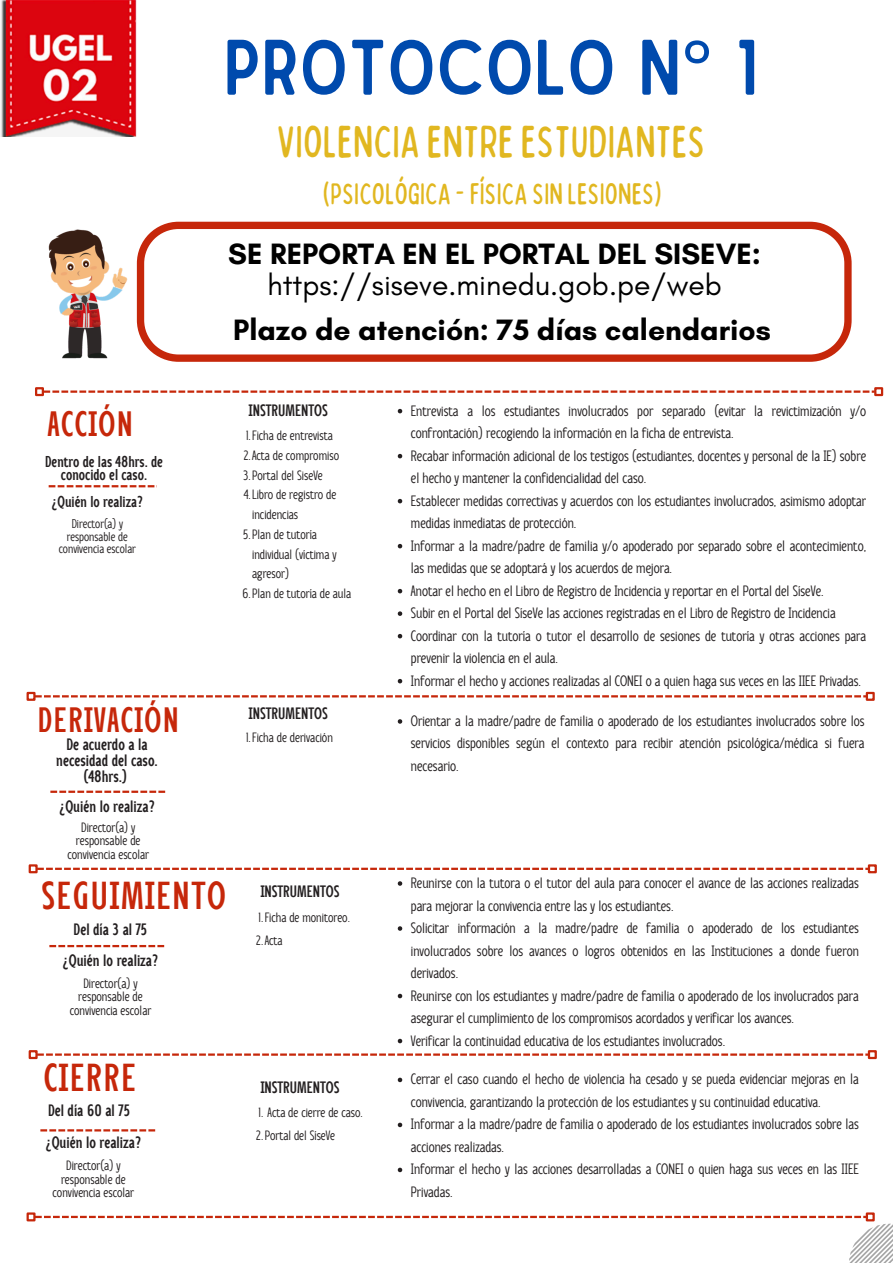
<style>
.page{position:relative;width:893px;height:1263px;background:#fff}
.page>*{position:absolute;margin:0;border:0;box-sizing:border-box;transform-origin:0 0}
.t1{font:75px "Sailors";color:#004aad}
.t2{font:condensed 45px "Bobby Jones Soft";color:#e1b720}
.t3{font:700 39px "Anicon Sans";letter-spacing:.05em;color:#c6270a}
.t4{font:700 35.25px "Anicon Sans";letter-spacing:.05em;color:#c6270a}
.t5{font:30px/30.9px "Glacial Indifference";color:#000;text-align:center}
.t6{font:700 30px "Glacial Indifference";color:#000}
.t7{font:condensed 30px "Bobby Jones Soft";color:#e1b720}
.t8{font:700 16.5px/15.8px "Anicon Sans";color:#231f20;text-align:center}
.t9{font:700 15.75px/12.9px "Anicon Sans";color:#231f20;text-align:center}
.t10{font:15px/22.5px "Anicon Sans";color:#231f20}
.t11{font:13.5px/13.5px "Anicon Sans";color:#231f20;text-align:center}
.t12{font:12.75px/12.4px "Anicon Sans";color:#231f20;text-align:center}
.s1{font-family:"Noto Sans"}
.s2{font-weight:700}
</style>
<div class="page">
<img style="left:1px;top:0;width:136px;height:137px">
<img style="left:48px;top:229px;width:79px;height:130px">
<svg style="left:137px;top:222px;width:714px;height:140px"></svg>
<svg style="left:36px;top:695px;width:829px;height:2px"></svg>
<div style="left:27px;top:692px;width:9px;height:9px;border:2px solid #c6270a"></div>
<div style="left:865px;top:692px;width:9px;height:9px;border:2px solid #c6270a"></div>
<svg style="left:49px;top:485px;width:108px;height:2px"></svg>
<svg style="left:398px;top:409px;width:4px;height:4px"></svg>
<svg style="left:398px;top:454px;width:4px;height:4px"></svg>
<svg style="left:398px;top:499px;width:4px;height:4px"></svg>
<svg style="left:398px;top:544px;width:4px;height:4px"></svg>
<svg style="left:398px;top:589px;width:4px;height:4px"></svg>
<svg style="left:398px;top:611px;width:4px;height:5px"></svg>
<svg style="left:398px;top:634px;width:4px;height:4px"></svg>
<svg style="left:398px;top:679px;width:4px;height:4px"></svg>
<svg style="left:44px;top:390px;width:830px;height:3px;background:#de8474"></svg>
<div style="left:35px;top:387px;width:9px;height:9px;border:2px solid #c6270a"></div>
<div style="left:874px;top:387px;width:9px;height:9px;border:2px solid #c6270a"></div>
<svg style="left:398px;top:719px;width:4px;height:5px"></svg>
<svg style="left:38px;top:868px;width:830px;height:2px"></svg>
<div style="left:29px;top:864px;width:9px;height:9px;border:2px solid #c6270a"></div>
<div style="left:868px;top:864px;width:9px;height:9px;border:2px solid #c6270a"></div>
<svg style="left:398px;top:881px;width:4px;height:5px"></svg>
<svg style="left:398px;top:926px;width:4px;height:5px"></svg>
<svg style="left:398px;top:994px;width:4px;height:4px"></svg>
<svg style="left:398px;top:1039px;width:4px;height:4px"></svg>
<svg style="left:38px;top:1053px;width:830px;height:3px"></svg>
<div style="left:29px;top:1050px;width:9px;height:9px;border:2px solid #c6270a"></div>
<div style="left:868px;top:1050px;width:9px;height:9px;border:2px solid #c6270a"></div>
<svg style="left:40px;top:1129px;width:115px;height:2px"></svg>
<svg style="left:398px;top:1078px;width:4px;height:4px"></svg>
<svg style="left:398px;top:1123px;width:4px;height:4px"></svg>
<svg style="left:398px;top:1168px;width:4px;height:4px"></svg>
<svg style="left:36px;top:1216px;width:829px;height:2px"></svg>
<div style="left:27px;top:1212px;width:9px;height:9px;border:2px solid #c6270a"></div>
<div style="left:865px;top:1212px;width:9px;height:9px;border:2px solid #c6270a"></div>
<svg style="left:49px;top:945px;width:115px;height:2px"></svg>
<svg style="left:50px;top:791px;width:115px;height:2px"></svg>
<svg style="left:849px;top:1224px;width:44px;height:39px"></svg>
<p class="t4" style="left:48px;top:404px;width:87px">ACCIÓN</p>
<p class="t9" style="left:45px;top:455px;width:119px">Dentro de las 48hrs. de conocido el caso.</p>
<p class="t9" style="left:52px;top:495px;width:93px">¿Quién lo realiza?</p>
<h2 class="t12" style="left:59px;top:518px;width:79px">Director(a) y responsable de convivencia escolar</h2>
<p class="t4" style="left:38px;top:700px;width:143px">DERIVACIÓN</p>
<p class="t8" style="left:56px;top:737px;width:103px">De acuerdo a la necesidad del caso.</p>
<p class="t8" style="left:84px;top:768px;width:45px">(48hrs.)</p>
<p class="t8" style="left:59px;top:798px;width:97px">¿Quién lo realiza?</p>
<p class="t11" style="left:67px;top:820px;width:83px">Director(a) y responsable de convivencia escolar</p>
<p class="t1" style="left:224px;top:40px;width:535px">PROTOCOLO N<span class="s1">°</span> 1</p>
<p class="t2" style="left:277px;top:113px;width:430px">VIOLENCIA ENTRE ESTUDIANTES</p>
<p class="t7" style="left:323px;top:174px;width:340px">(PSICOLÓGICA -FÍSICA SIN LESIONES)</p>
<h1 class="t5" style="left:228px;top:238px;width:534px"><span class="s2">SE REPORTA EN EL PORTAL DEL SISEVE: </span>https://siseve.minedu.gob.pe/web</h1>
<h3 class="t6" style="left:233px;top:311px;width:539px">Plazo de atención: 75 días calendarios</h3>
<p class="t8" style="left:249px;top:403px;width:80px">INSTRUMENTOS</p>
<p class="t11" style="left:246px;top:429px;width:88px">1.Ficha de entrevista</p>
<p class="t11" style="left:243px;top:449px;width:97px">2.Acta de compromiso</p>
<p class="t11" style="left:243px;top:468px;width:81px">3.Portal del SiseVe</p>
<p class="t11" style="left:252px;top:485px;width:86px;line-height:19.6px;text-align:left;text-indent:-8px">4.Libro de registro de incidencias</p>
<p class="t11" style="left:252px;top:524px;width:86px;line-height:19.6px;text-align:left;text-indent:-9px">5.Plan de tutoría individual (víctima y agresor)</p>
<p class="t11" style="left:242px;top:586px;width:110px">6.Plan de tutoría de aula</p>
<h2 class="t8" style="left:249px;top:705px;width:80px">INSTRUMENTOS</h2>
<p class="t11" style="left:246px;top:730px;width:88px">1.Ficha de derivación</p>
<p class="t10" style="left:411px;top:399px;width:457px">Entrevista a los estudiantes involucrados por separado (evitar la revictimización y/o confrontación) recogiendo la información en la ficha de entrevista.</p>
<p class="t10" style="left:411px;top:444px;width:457px">Recabar información adicional de los testigos (estudiantes, docentes y personal de la IE) sobre el hecho y mantener la confidencialidad del caso.</p>
<p class="t10" style="left:411px;top:489px;width:457px">Establecer medidas correctivas y acuerdos con los estudiantes involucrados, asimismo adoptar medidas inmediatas de protección.</p>
<p class="t10" style="left:411px;top:534px;width:457px">Informar a la madre/padre de familia y/o apoderado por separado sobre el acontecimiento, las medidas que se adoptará y los acuerdos de mejora.</p>
<p class="t10" style="left:411px;top:579px;width:414px">Anotar el hecho en el Libro de Registro de Incidencia y reportar en el Portal del SíseVe.</p>
<p class="t10" style="left:411px;top:602px;width:426px">Subir en el Portal del SíseVe las acciones registradas en el Libro de Registro de Incidencia</p>
<p class="t10" style="left:411px;top:624px;width:457px">Coordinar con la tutoría o tutor el desarrollo de sesiones de tutoría y otras acciones para prevenir la violencia en el aula.</p>
<p class="t10" style="left:411px;top:669px;width:452px">Informar el hecho y acciones realizadas al CONEI o a quien haga sus veces en las IIEE Privadas.</p>
<p class="t10" style="left:411px;top:709px;width:455px;text-align:justify">Orientar a la madre/padre de familia o apoderado de los estudiantes involucrados sobre los servicios disponibles según el contexto para recibir atención psicológica/médica si fuera necesario.</p>
<p class="t3" style="left:41px;top:874px;width:186px">SEGUIMIENTO</p>
<p class="t8" style="left:74px;top:921px;width:75px">Del día 3 al 75</p>
<p class="t8" style="left:63px;top:952px;width:97px">¿Quién lo realiza?</p>
<p class="t11" style="left:70px;top:976px;width:83px">Director(a) y responsable de convivencia escolar</p>
<p class="t3" style="left:44px;top:1056px;width:93px">CIERRE</p>
<p class="t8" style="left:48px;top:1102px;width:84px">Del día 60 al 75</p>
<p class="t8" style="left:45px;top:1135px;width:97px">¿Quién lo realiza?</p>
<p class="t11" style="left:53px;top:1159px;width:83px">Director(a) y responsable de convivencia escolar</p>
<p class="t8" style="left:261px;top:884px;width:80px">INSTRUMENTOS</p>
<p class="t11" style="left:259px;top:910px;width:93px">1.Ficha de monitoreo.</p>
<p class="t11" style="left:256px;top:933px;width:28px">2.Acta</p>
<p class="t8" style="left:261px;top:1079px;width:80px">INSTRUMENTOS</p>
<p class="t11" style="left:259px;top:1106px;width:106px">1. Acta de cierre de caso.</p>
<p class="t11" style="left:256px;top:1129px;width:81px">2.Portal del SíseVe</p>
<h2 class="t10" style="left:411px;top:872px;width:449px">Reunirse con la tutora o el tutor del aula para conocer el avance de las acciones realizadas para mejorar la convivencia entre las y los estudiantes.</h2>
<p class="t10" style="left:411px;top:917px;width:449px;text-align:justify">Solicitar información a la madre/padre de familia o apoderado de los estudiantes involucrados sobre los avances o logros obtenidos en las Instituciones a donde fueron derivados.</p>
<p class="t10" style="left:411px;top:984px;width:449px">Reunirse con los estudiantes y madre/padre de familia o apoderado de los involucrados para asegurar el cumplimiento de los compromisos acordados y verificar los avances.</p>
<p class="t10" style="left:411px;top:1029px;width:316px">Verificar la continuidad educativa de los estudiantes involucrados.</p>
<p class="t10" style="left:411px;top:1068px;width:449px">Cerrar el caso cuando el hecho de violencia ha cesado y se pueda evidenciar mejoras en la convivencia, garantizando la protección de los estudiantes y su continuidad educativa.</p>
<p class="t10" style="left:411px;top:1113px;width:449px">Informar a la madre/padre de familia o apoderado de los estudiantes involucrados sobre las acciones realizadas.</p>
<h2 class="t10" style="left:411px;top:1158px;width:449px">Informar el hecho y las acciones desarrolladas a CONEI o quien haga sus veces en las IIEE<br>Privadas.</h2>
</div>
